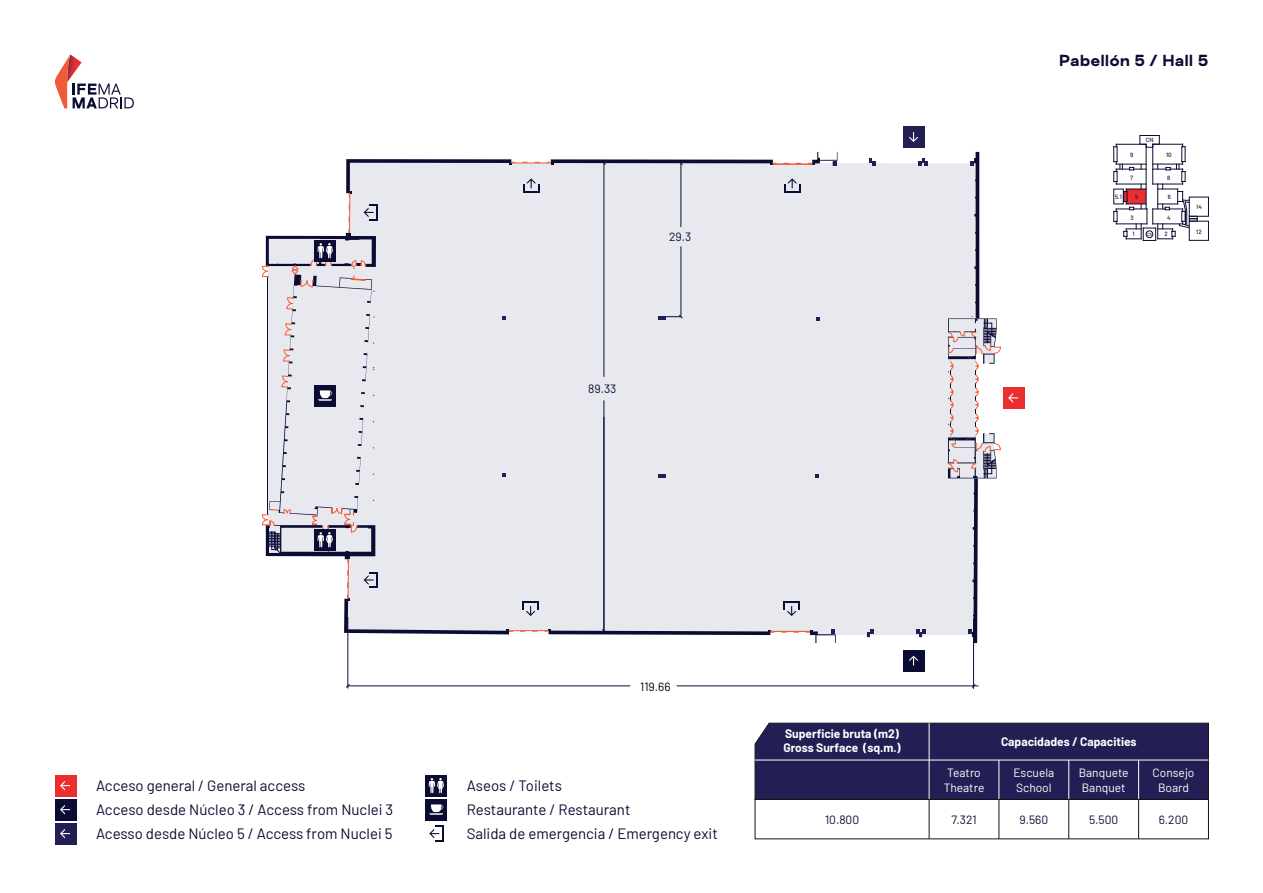
<style>
.page{position:relative;width:1263px;height:893px;background:#fff}
.page>*{position:absolute;margin:0;border:0;box-sizing:border-box;transform-origin:0 0}
.t1{font:700 16.5px "FS Meridian";color:#0b0c34}
.t2{font:15px/24px "Barlow";color:#0b0c34}
.t3{font:700 12px/13.8px "Barlow";color:#fff}
.t4{font:12px/15px "Barlow";color:#fff}
.t5{font:12px "Barlow";color:#0b0c34}
.t6{font:12px "Barlow";color:#000001}
.t7{font:500 6.15px "Barlow";color:#0a1c2a}
.t8{font:500 6.15px "Barlow";color:#0b0c34}
.t9{font:500 4.5px "Barlow";color:#0b0c34}
</style>
<div class="page">
<div style="left:348px;top:163px;width:599px;height:469px;background:#e8e9ef"></div>
<div style="left:268px;top:236px;width:130px;height:320px;background:#e8e9ef"></div>
<div style="left:817px;top:628px;width:156px;height:6px;background:#e8e9ef"></div>
<svg style="left:551px;top:159px;width:222px;height:4px"></svg>
<svg style="left:947px;top:152px;width:54px;height:491px"></svg>
<svg style="left:869px;top:158px;width:7px;height:8px"></svg>
<svg style="left:918px;top:158px;width:10px;height:8px"></svg>
<svg style="left:502px;top:316px;width:4px;height:4px"></svg>
<svg style="left:816px;top:317px;width:4px;height:4px"></svg>
<svg style="left:816px;top:474px;width:3px;height:4px"></svg>
<svg style="left:658px;top:474px;width:8px;height:4px"></svg>
<svg style="left:502px;top:473px;width:3px;height:4px"></svg>
<svg style="left:866px;top:629px;width:8px;height:9px"></svg>
<svg style="left:916px;top:629px;width:10px;height:9px"></svg>
<hr style="left:511px;top:163px;width:40px;height:1px;background:#f05a36">
<svg style="left:547px;top:162px;width:6px;height:3px"></svg>
<svg style="left:806px;top:629px;width:30px;height:14px"></svg>
<hr style="left:770px;top:631px;width:40px;height:1px;background:#f05a36">
<hr style="left:773px;top:164px;width:39px;height:1px;background:#f05a36">
<svg style="left:808px;top:152px;width:29px;height:14px"></svg>
<svg style="left:770px;top:163px;width:7px;height:2px"></svg>
<hr style="left:509px;top:630px;width:39px;height:1px;background:#f05a36">
<hr style="left:348px;top:559px;width:1px;height:40px;background:#f05a36">
<svg style="left:344px;top:595px;width:169px;height:39px;background:#d0d0da"></svg>
<hr style="left:349px;top:193px;width:1px;height:40px;background:#f05a36">
<svg style="left:346px;top:159px;width:169px;height:38px;background:#cfd0d9"></svg>
<svg style="left:55px;top:54px;width:79px;height:54px"></svg>
<div style="left:1189px;top:221px;width:20px;height:20px;border:1px solid #0b0c34"></div>
<div style="left:1189px;top:197px;width:20px;height:19px;border:1px solid #0b0c34"></div>
<svg style="left:1113px;top:135px;width:84px;height:106px"></svg>
<div style="left:755px;top:723px;width:454px;height:76px;background:#231e54"></div>
<hr style="left:929px;top:766px;width:1px;height:73px;background:#111416">
<hr style="left:999px;top:799px;width:1px;height:40px;background:#111416">
<hr style="left:929px;top:723px;width:1px;height:76px;background:#fff">
<hr style="left:999px;top:760px;width:1px;height:39px;background:#fff">
<hr style="left:1068px;top:760px;width:1px;height:39px;background:#fff">
<hr style="left:1138px;top:760px;width:1px;height:39px;background:#fff">
<hr style="left:755px;top:760px;width:453px;height:1px;background:#fff">
<hr style="left:1068px;top:799px;width:1px;height:40px;background:#111416">
<hr style="left:1138px;top:799px;width:1px;height:40px;background:#111416">
<div style="left:755px;top:799px;width:454px;height:40px;border:1px solid #111416"></div>
<hr style="left:604px;top:400px;width:1px;height:231px;background:#0b0c34">
<hr style="left:604px;top:163px;width:1px;height:214px;background:#0b0c34">
<svg style="left:602px;top:161px;width:4px;height:4px"></svg>
<svg style="left:364px;top:572px;width:14px;height:16px"></svg>
<svg style="left:364px;top:204px;width:14px;height:16px"></svg>
<svg style="left:523px;top:178px;width:16px;height:15px"></svg>
<svg style="left:784px;top:178px;width:16px;height:15px"></svg>
<svg style="left:262px;top:229px;width:114px;height:334px"></svg>
<div style="left:1003px;top:387px;width:21px;height:22px;background:#eb2f30"></div>
<svg style="left:1008px;top:393px;width:10px;height:10px"></svg>
<div style="left:903px;top:126px;width:21px;height:21px;background:#231e54"></div>
<svg style="left:909px;top:132px;width:9px;height:10px"></svg>
<svg style="left:523px;top:602px;width:16px;height:14px"></svg>
<svg style="left:784px;top:602px;width:16px;height:14px"></svg>
<div style="left:903px;top:650px;width:21px;height:22px;background:#0b0c34"></div>
<svg style="left:909px;top:656px;width:9px;height:10px"></svg>
<svg style="left:544px;top:629px;width:230px;height:6px"></svg>
<hr style="left:348px;top:617px;width:1px;height:71px;background:#0b0c34">
<hr style="left:973px;top:618px;width:1px;height:71px;background:#0b0c34">
<hr style="left:677px;top:686px;width:301px;height:1px;background:#0b0c34">
<hr style="left:348px;top:686px;width:282px;height:1px;background:#0b0c34">
<svg style="left:346px;top:684px;width:4px;height:4px"></svg>
<svg style="left:972px;top:684px;width:4px;height:4px"></svg>
<div style="left:55px;top:823px;width:21px;height:21px;background:#231e54"></div>
<svg style="left:60px;top:829px;width:10px;height:9px"></svg>
<div style="left:426px;top:775px;width:21px;height:21px;background:#0b0c34"></div>
<svg style="left:429px;top:778px;width:15px;height:15px"></svg>
<div style="left:426px;top:799px;width:21px;height:21px;background:#0b0c34"></div>
<svg style="left:429px;top:804px;width:14px;height:11px"></svg>
<svg style="left:429px;top:826px;width:14px;height:16px"></svg>
<div style="left:55px;top:799px;width:21px;height:21px;background:#0b0c34"></div>
<svg style="left:60px;top:805px;width:10px;height:9px"></svg>
<div style="left:55px;top:775px;width:21px;height:21px;background:#eb2f30"></div>
<svg style="left:60px;top:781px;width:10px;height:9px"></svg>
<hr style="left:681px;top:163px;width:1px;height:64px;background:#0b0c34">
<svg style="left:679px;top:161px;width:4px;height:4px"></svg>
<hr style="left:681px;top:246px;width:1px;height:71px;background:#0b0c34">
<svg style="left:659px;top:315px;width:24px;height:5px"></svg>
<p class="t5" style="left:669px;top:228px;width:24px">29.3</p>
<p class="t5" style="left:588px;top:380px;width:30px">89.33</p>
<p class="t1" style="left:1059px;top:50px;width:151px">Pabellón 5 / Hall 5</p>
<p class="t8" style="left:1146px;top:136px;width:9px">CN</p>
<p class="t7" style="left:1130px;top:150px;width:5px">9</p>
<p class="t7" style="left:1166px;top:150px;width:7px">10</p>
<p class="t7" style="left:1130px;top:173px;width:4px">7</p>
<p class="t7" style="left:1167px;top:173px;width:5px">8</p>
<p class="t7" style="left:1115px;top:192px;width:8px">5.1</p>
<p class="t7" style="left:1135px;top:192px;width:5px">5</p>
<p class="t7" style="left:1168px;top:192px;width:5px">6</p>
<p class="t7" style="left:1130px;top:213px;width:5px">3</p>
<p class="t7" style="left:1167px;top:213px;width:5px">4</p>
<p class="t7" style="left:1132px;top:229px;width:4px">1</p>
<p class="t7" style="left:1165px;top:229px;width:5px">2</p>
<p class="t9" style="left:1147px;top:231px;width:7px">CS</p>
<p class="t7" style="left:1196px;top:202px;width:7px">14</p>
<p class="t7" style="left:1196px;top:227px;width:7px">12</p>
<p class="t2" style="left:96px;top:772px;width:299px">Acceso general / General access<br>Acceso desde Núcleo 3 / Access from Nuclei 3<br>Acesso desde Núcleo 5 / Access from Nuclei 5</p>
<p class="t6" style="left:640px;top:678px;width:32px">119.66</p>
<p class="t2" style="left:467px;top:772px;width:253px">Aseos / Toilets<br>Restaurante / Restaurant<br>Salida de emergencia / Emergency exit</p>
<p class="t3" style="left:783px;top:726px;width:119px">Superficie bruta (m2)<br>Gross Surface (sq.m.)</p>
<p class="t3" style="left:1001px;top:734px;width:137px">Capacidades / Capacities</p>
<p class="t4" style="left:944px;top:764px;width:42px">Teatro<br>Theatre</p>
<p class="t5" style="left:825px;top:811px;width:36px">10.800</p>
<p class="t5" style="left:951px;top:811px;width:27px">7.321</p>
<p class="t5" style="left:1019px;top:811px;width:30px">9.560</p>
<p class="t5" style="left:1089px;top:811px;width:31px">5.500</p>
<p class="t5" style="left:1159px;top:811px;width:31px">6.200</p>
<p class="t4" style="left:1013px;top:764px;width:42px">Escuela<br>School</p>
<p class="t4" style="left:1079px;top:764px;width:52px">Banquete<br>Banquet</p>
<p class="t4" style="left:1152px;top:764px;width:43px;text-align:center">Consejo<br>Board</p>
</div>
